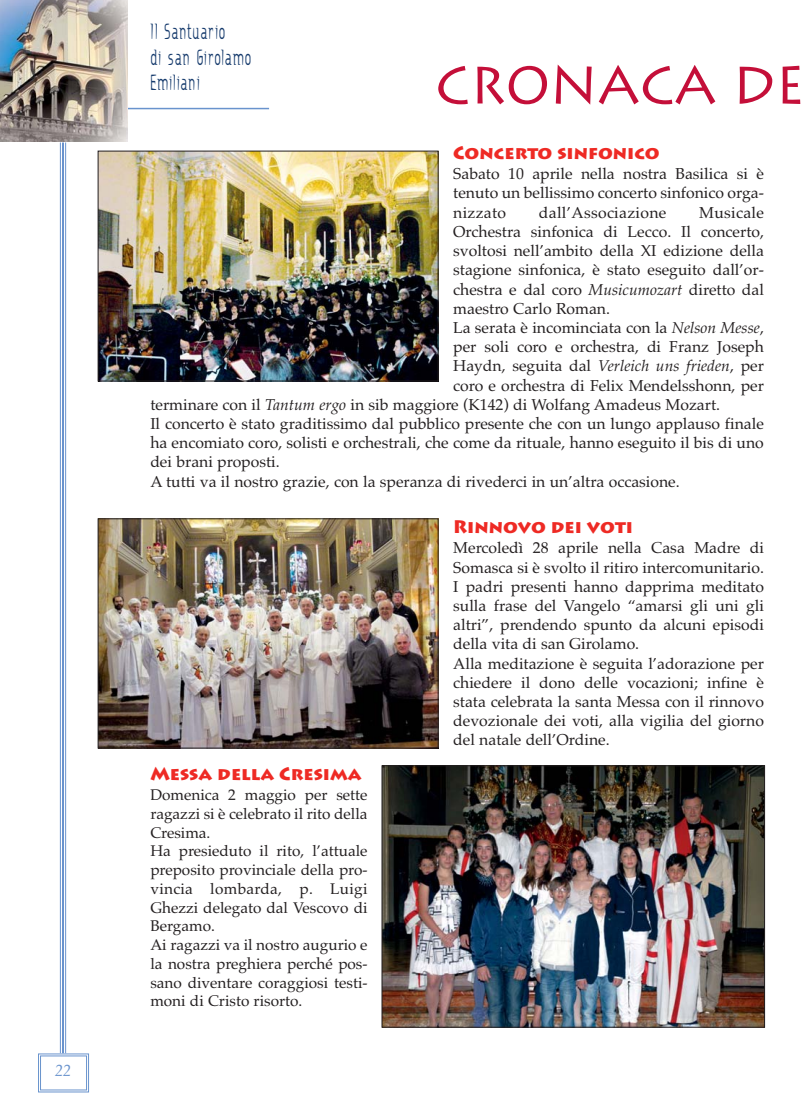
<style>
.page{position:relative;width:808px;height:1106px;background:#fff}
.page>*{position:absolute;margin:0;border:0;box-sizing:border-box;transform-origin:0 0}
.t1{font:52.5px "Lithos Pro";color:#c40f39}
.t2{font:21px/25.2px "Ritalin";letter-spacing:.06em;color:#153a6c;scale:.6 1}
.t3{font:900 18px "Lithos Pro";color:#ee2a24}
.t4{font:italic 16.5px "Palatino";color:#6993cd}
.t5{font:15.75px/19.2px "Palatino";color:#231f20;text-align:justify}
.t6{font:15.75px "Palatino";letter-spacing:.02em;color:#231f20}
.t7{font:15.3px/18.8px "Palatino";color:#231f20}
.s1{font-style:italic}
</style>
<div class="page">
<svg style="left:38px;top:1052px;width:51px;height:41px"></svg>
<hr style="left:128px;top:108px;width:141px;height:1px;background:#6993cd">
<img style="left:0;top:0;width:128px;height:141px">
<hr style="left:65px;top:142px;width:1px;height:911px;background:#6993cd">
<hr style="left:62px;top:142px;width:2px;height:911px;background:#6993cd">
<hr style="left:60px;top:142px;width:1px;height:911px;background:#6993cd">
<img style="left:100px;top:153px;width:336px;height:226px">
<div style="left:98px;top:151px;width:340px;height:230px;border:1px solid #231f20"></div>
<img style="left:384px;top:767px;width:379px;height:258px">
<div style="left:382px;top:765px;width:383px;height:262px;border:1px solid #231f20"></div>
<img style="left:100px;top:521px;width:336px;height:225px">
<div style="left:98px;top:519px;width:340px;height:229px;border:1px solid #231f20"></div>
<p class="t4" style="left:55px;top:1064px;width:18px">22</p>
<h2 class="t2" style="left:150px;top:19px;width:170px">Il Santuario<br>di san Girolamo<br>Emiliani</h2>
<h1 class="t1" style="left:435px;top:55px;width:371px">CRONACA DE</h1>
<p class="t3" style="left:453px;top:142px;width:208px">Concerto sinfonico</p>
<p class="t5" style="left:453px;top:166px;width:312px">Sabato 10 aprile nella nostra Basilica si è tenuto un bellissimo concerto sinfonico orga&shy;nizzato</p>
<p class="t6" style="left:539px;top:206px;width:129px">dall’Associazione</p>
<p class="t6" style="left:699px;top:206px;width:66px">Musicale</p>
<p class="t5" style="left:453px;top:224px;width:312px">Orchestra sinfonica di Lecco. Il concerto,</p>
<p class="t5" style="left:453px;top:243px;width:312px">svoltosi nell’ambito della XI edizione della</p>
<p class="t5" style="left:453px;top:262px;width:312px">stagione sinfonica, è stato eseguito dall’or-</p>
<p class="t5" style="left:453px;top:281px;width:312px">chestra e dal coro <span class="s1">Musicumozart</span> diretto dal</p>
<p class="t5" style="left:453px;top:300px;width:158px">maestro Carlo Roman.</p>
<p class="t5" style="left:453px;top:320px;width:312px">La serata è incominciata con la <span class="s1">Nelson Messe</span>,</p>
<p class="t5" style="left:453px;top:339px;width:312px">per soli coro e orchestra, di Franz Joseph</p>
<p class="t5" style="left:453px;top:358px;width:312px">Haydn, seguita dal <span class="s1">Verleich uns frieden</span>, per</p>
<p class="t5" style="left:453px;top:377px;width:312px">coro e orchestra di Felix Mendelsshonn, per</p>
<p class="t5" style="left:150px;top:396px;width:571px">terminare con il <span class="s1">Tantum ergo</span> in sib maggiore (K142) di Wolfang Amadeus Mozart.</p>
<p class="t5" style="left:150px;top:416px;width:615px">Il concerto è stato graditissimo dal pubblico presente che con un lungo applauso finale</p>
<p class="t5" style="left:150px;top:435px;width:615px">ha encomiato coro, solisti e orchestrali, che come da rituale, hanno eseguito il bis di uno</p>
<p class="t5" style="left:150px;top:454px;width:131px">dei brani proposti.</p>
<p class="t5" style="left:150px;top:473px;width:531px">A tutti va il nostro grazie, con la speranza di rivederci in un’altra occasione.</p>
<p class="t3" style="left:453px;top:516px;width:181px">Rinnovo dei voti</p>
<p class="t5" style="left:453px;top:540px;width:312px;text-align:left">Mercoledì 28 aprile nella Casa Madre di Somasca si è svolto il ritiro intercomunitario.<br>I padri presenti hanno dapprima meditato sulla frase del Vangelo “amarsi gli uni gli altri”, prendendo spunto da alcuni episodi della vita di san Girolamo.<br>Alla meditazione è seguita l’adorazione per chiedere il dono delle vocazioni; infine è stata celebrata la santa Messa con il rinnovo devozionale dei voti, alla vigilia del giorno del natale dell’Ordine.</p>
<p class="t3" style="left:150px;top:763px;width:213px">Messa della Cresima</p>
<p class="t7" style="left:150px;top:787px;width:219px">Domenica 2 maggio per sette ragazzi si è celebrato il rito della<br>Cresima.<br>Ha presieduto il rito, l’attuale preposito provinciale della pro&shy;vincia lombarda, p. Luigi<br>Ghezzi delegato dal Vescovo di<br>Bergamo.<br>Ai ragazzi va il nostro augurio e la nostra preghiera perché pos&shy;sano diventare coraggiosi testi&shy;moni di Cristo risorto.</p>
</div>
